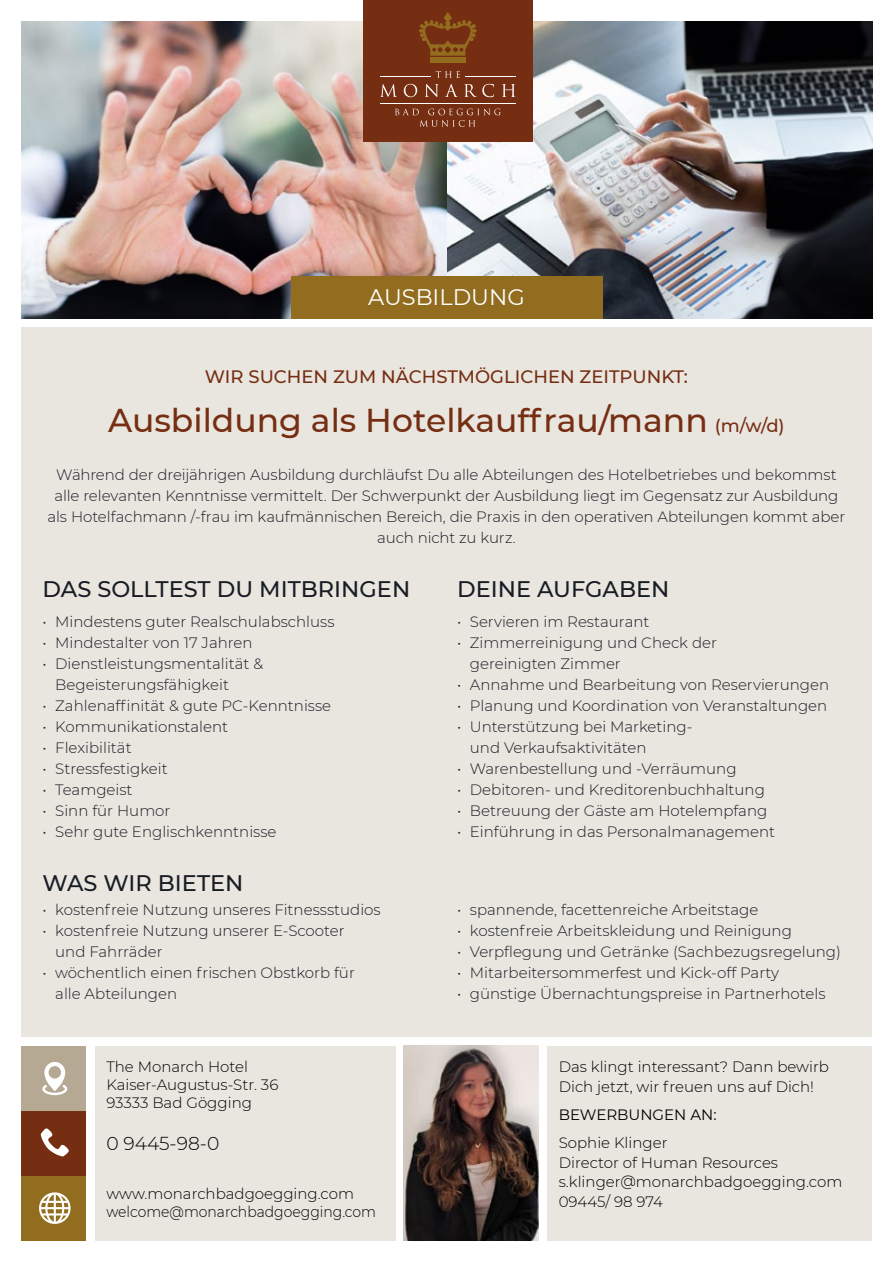
<style>
.page{position:relative;width:893px;height:1263px;background:#fff}
.page>*{position:absolute;margin:0;border:0;box-sizing:border-box;transform-origin:0 0}
.t1{font:500 33px "Montserrat";color:#762e12}
.t2{font:500 22.5px "Montserrat";color:#181d24}
.t3{font:22.5px "Montserrat";color:#fff}
.t4{font:300 18.75px "Montserrat";color:#000}
.t5{font:500 18px "Montserrat";color:#762e12}
.t6{font:300 15px/21px "Montserrat";color:#181d24}
.t7{font:300 15px/19.5px "Montserrat";color:#000}
.t8{font:15px "Montserrat";color:#000}
.s1{font-size:18px}
</style>
<div class="page">
<div style="left:95px;top:1046px;width:300px;height:194px;background:#e9e5df"></div>
<div style="left:547px;top:1046px;width:325px;height:194px;background:#e9e5df"></div>
<img style="left:404px;top:1046px;width:134px;height:194px">
<div style="left:21px;top:1046px;width:65px;height:65px;background:#b5a994"></div>
<div style="left:21px;top:1175px;width:65px;height:65px;background:#926d1f"></div>
<div style="left:21px;top:1111px;width:65px;height:64px;background:#762e12"></div>
<svg style="left:42px;top:1062px;width:25px;height:33px"></svg>
<svg style="left:41px;top:1128px;width:28px;height:28px"></svg>
<svg style="left:39px;top:1192px;width:32px;height:32px"></svg>
<img style="left:21px;top:21px;width:852px;height:298px">
<div style="left:363px;top:0;width:170px;height:142px;background:#762e12"></div>
<div style="left:21px;top:327px;width:851px;height:710px;background:#e9e5df"></div>
<div style="left:291px;top:276px;width:311px;height:43px;background:#926d1f"></div>
<svg style="left:380px;top:84px;width:17px;height:13px"></svg>
<svg style="left:404px;top:84px;width:13px;height:13px"></svg>
<svg style="left:425px;top:84px;width:13px;height:13px"></svg>
<svg style="left:445px;top:84px;width:13px;height:13px"></svg>
<svg style="left:464px;top:84px;width:30px;height:13px"></svg>
<svg style="left:502px;top:84px;width:13px;height:13px"></svg>
<svg style="left:436px;top:71px;width:24px;height:7px"></svg>
<hr style="left:380px;top:76px;width:50px;height:1px;background:#fff">
<hr style="left:465px;top:76px;width:50px;height:1px;background:#fff">
<hr style="left:380px;top:103px;width:135px;height:1px;background:#fff">
<svg style="left:395px;top:109px;width:106px;height:18px"></svg>
<hr style="left:430px;top:61px;width:35px;height:2px;background:#926d1f">
<hr style="left:430px;top:57px;width:35px;height:2px;background:#926d1f">
<svg style="left:419px;top:12px;width:58px;height:44px"></svg>
<h2 class="t3" style="left:368px;top:282px;width:158px">AUSBILDUNG</h2>
<p class="t5" style="left:205px;top:364px;width:484px">WIR SUCHEN ZUM NÄCHSTMÖGLICHEN ZEITPUNKT:</p>
<h1 class="t1" style="left:108px;top:397px;width:678px">Ausbildung als Hotelkauffrau/mann <span class="s1">(m/w/d)</span></h1>
<p class="t6" style="left:48px;top:463px;width:799px;text-align:center">Während der dreijährigen Ausbildung durchläufst Du alle Abteilungen des Hotelbetriebes und bekommst alle relevanten Kenntnisse vermittelt. Der Schwerpunkt der Ausbildung liegt im Gegensatz zur Ausbildung als Hotelfachmann /-frau im kaufmännischen Bereich, die Praxis in den operativen Abteilungen kommt aber auch nicht zu kurz.</p>
<h2 class="t2" style="left:43px;top:573px;width:369px">DAS SOLLTEST DU MITBRINGEN</h2>
<p class="t6" style="left:43px;top:610px;width:294px">• Mindestens guter Realschulabschluss</p>
<p class="t6" style="left:43px;top:631px;width:212px">• Mindestalter von 17 Jahren</p>
<p class="t6" style="left:55px;top:652px;width:209px;text-indent:-13px">• Dienstleistungsmentalität &amp;<br>Begeisterungsfähigkeit</p>
<p class="t6" style="left:43px;top:694px;width:290px">• Zahlenaffinität &amp; gute PC-Kenntnisse</p>
<p class="t6" style="left:43px;top:715px;width:187px">• Kommunikationstalent</p>
<p class="t6" style="left:43px;top:736px;width:91px">• Flexibilität</p>
<p class="t6" style="left:43px;top:757px;width:127px">• Stressfestigkeit</p>
<p class="t6" style="left:43px;top:778px;width:92px">• Teamgeist</p>
<p class="t6" style="left:43px;top:799px;width:129px">• Sinn für Humor</p>
<p class="t6" style="left:43px;top:820px;width:236px">• Sehr gute Englischkenntnisse</p>
<h2 class="t2" style="left:457px;top:573px;width:214px">DEINE AUFGABEN</h2>
<p class="t6" style="left:457px;top:610px;width:194px">• Servieren im Restaurant</p>
<p class="t6" style="left:470px;top:631px;width:249px;text-indent:-13px">• Zimmerreinigung und Check der gereinigten Zimmer</p>
<p class="t6" style="left:457px;top:673px;width:374px">• Annahme und Bearbeitung von Reservierungen</p>
<p class="t6" style="left:457px;top:694px;width:372px">• Planung und Koordination von Veranstaltungen</p>
<p class="t6" style="left:470px;top:715px;width:224px;text-indent:-13px">• Unterstützung bei Marketing&shy;und Verkaufsaktivitäten</p>
<p class="t6" style="left:457px;top:757px;width:281px">• Warenbestellung und -Verräumung</p>
<p class="t6" style="left:457px;top:778px;width:309px">• Debitoren- und Kreditorenbuchhaltung</p>
<p class="t6" style="left:457px;top:799px;width:312px">• Betreuung der Gäste am Hotelempfang</p>
<p class="t6" style="left:457px;top:820px;width:320px">• Einführung in das Personalmanagement</p>
<h2 class="t2" style="left:43px;top:868px;width:203px">WAS WIR BIETEN</h2>
<p class="t6" style="left:43px;top:899px;width:340px">• kostenfreie Nutzung unseres Fitnessstudios</p>
<p class="t6" style="left:55px;top:920px;width:291px;text-indent:-13px">• kostenfreie Nutzung unserer E-Scooter und Fahrräder</p>
<p class="t6" style="left:55px;top:962px;width:301px;text-indent:-13px">• wöchentlich einen frischen Obstkorb für alle Abteilungen</p>
<p class="t7" style="left:106px;top:1057px;width:173px;line-height:18px">The Monarch Hotel<br>Kaiser-Augustus-Str. 36<br>93333 Bad Gögging</p>
<p class="t4" style="left:106px;top:1131px;width:115px">0 9445-98-0</p>
<p class="t7" style="left:106px;top:1184px;width:271px;line-height:18px">www.monarchbadgoegging.com welcome@monarchbadgoegging.com</p>
<p class="t6" style="left:457px;top:899px;width:303px">• spannende, facettenreiche Arbeitstage</p>
<p class="t6" style="left:457px;top:920px;width:336px">• kostenfreie Arbeitskleidung und Reinigung</p>
<p class="t6" style="left:457px;top:941px;width:385px">• Verpflegung und Getränke (Sachbezugsregelung)</p>
<p class="t6" style="left:457px;top:962px;width:324px">• Mitarbeitersommerfest und Kick-off Party</p>
<p class="t6" style="left:457px;top:983px;width:370px">• günstige Übernachtungspreise in Partnerhotels</p>
<p class="t7" style="left:559px;top:1057px;width:272px">Das klingt interessant? Dann bewirb<br>Dich jetzt, wir freuen uns auf Dich!</p>
<p class="t8" style="left:559px;top:1104px;width:159px">BEWERBUNGEN AN:</p>
<p class="t7" style="left:559px;top:1133px;width:285px">Sophie Klinger<br>Director of Human Resources s.klinger@monarchbadgoegging.com<br>09445/ 98 974</p>
</div>
